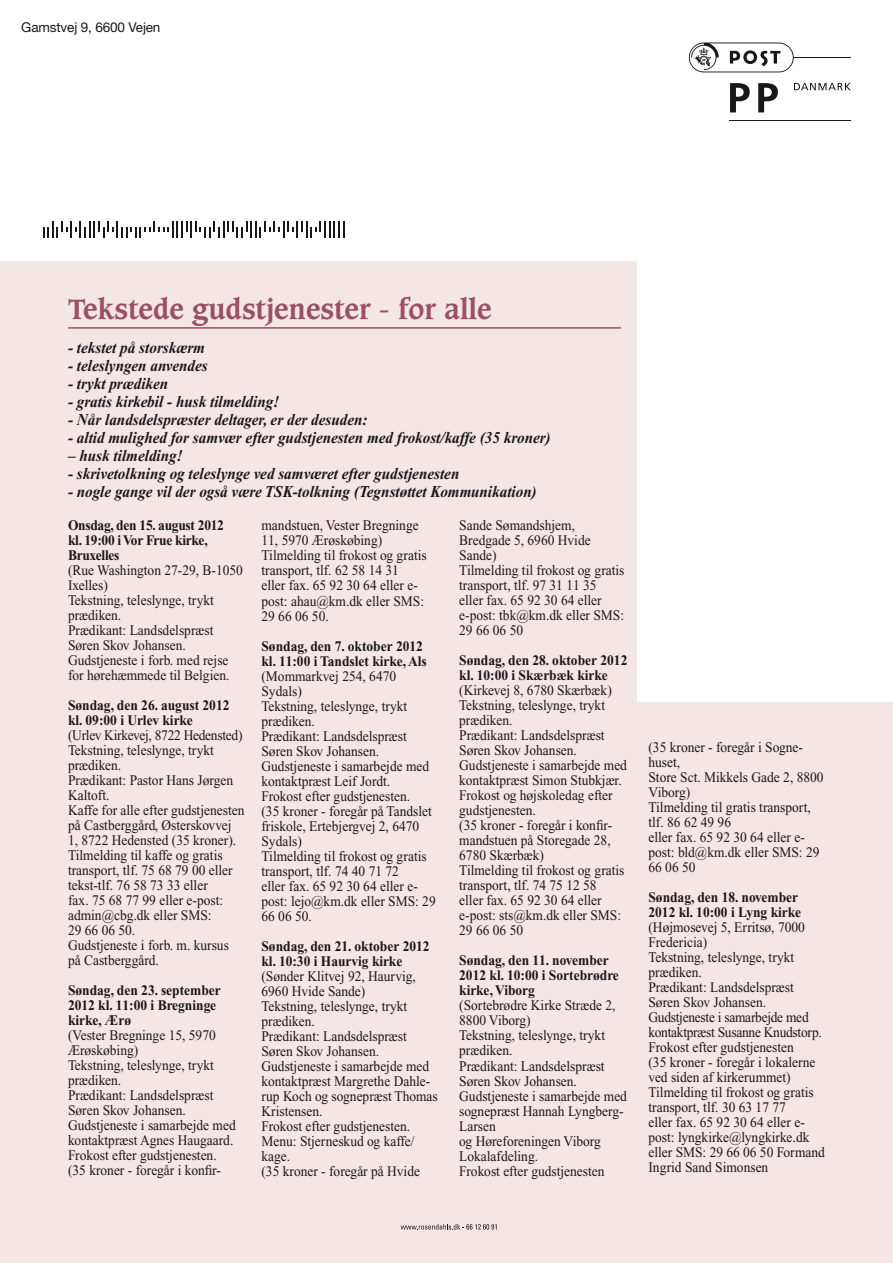
<style>
.page{position:relative;width:893px;height:1263px;background:#fff}
.page>*{position:absolute;margin:0;border:0;box-sizing:border-box;transform-origin:0 0}
.t1{font:700 27px "Caxton";color:#9b4f66}
.t2{font:italic 700 16.5px "Times New Roman";color:#1a171c;scale:.92 1}
.t3{font:14.7px/15px "Times New Roman";color:#1a171c;scale:.92 1}
.t4{font:700 14.7px/15px "Times New Roman";color:#1a171c;scale:.92 1}
.t5{font:700 14.7px/15px "Times New Roman";letter-spacing:-.02em;color:#1a171c;scale:.92 1}
.t6{font:13.5px "Helvetica Neue";letter-spacing:-.01em;color:#1a171c}
</style>
<div class="page">
<div style="left:0;top:261px;width:893px;height:1002px;background:#f3e6e4"></div>
<svg style="left:43px;top:221px;width:301px;height:16px"></svg>
<div style="left:638px;top:0;width:255px;height:702px;background:#fff"></div>
<svg style="left:794px;top:83px;width:57px;height:7px"></svg>
<hr style="left:793px;top:57px;width:58px;height:1px;background:#1a171c">
<hr style="left:730px;top:120px;width:121px;height:1px;background:#1a171c">
<svg style="left:730px;top:83px;width:20px;height:29px"></svg>
<svg style="left:758px;top:83px;width:20px;height:29px"></svg>
<svg style="left:689px;top:43px;width:105px;height:29px"></svg>
<hr style="left:68px;top:327px;width:553px;height:2px;background:#9b4f66">
<svg style="left:401px;top:1224px;width:96px;height:6px"></svg>
<p class="t6" style="left:21px;top:19px;width:141px">Gamstvej 9, 6600 Vejen</p>
<h1 class="t1" style="left:68px;top:292px;width:425px">Tekstede gudstjenester - for alle</h1>
<p class="t2" style="left:68px;top:339px;width:150px">- tekstet på storskærm</p>
<p class="t2" style="left:68px;top:357px;width:153px">- teleslyngen anvendes</p>
<p class="t2" style="left:68px;top:375px;width:110px">- trykt prædiken</p>
<p class="t2" style="left:68px;top:393px;width:231px">- gratis kirkebil - husk tilmelding!</p>
<p class="t2" style="left:68px;top:411px;width:327px">- Når landsdelspræster deltager, er der desuden:</p>
<p class="t2" style="left:68px;top:429px;width:526px">- altid mulighed for samvær efter gudstjenesten med frokost/kaffe (35 kroner)</p>
<p class="t2" style="left:68px;top:447px;width:126px">– husk tilmelding!</p>
<p class="t2" style="left:68px;top:465px;width:427px">- skrivetolkning og teleslynge ved samværet efter gudstjenesten</p>
<p class="t2" style="left:68px;top:483px;width:511px">- nogle gange vil der også være TSK-tolkning (Tegnstøttet Kommunikation)</p>
<p class="t5" style="left:68px;top:518px;width:171px">Onsdag, den 15. august 2012 kl. 19:00 i Vor Frue kirke,<br>Bruxelles</p>
<p class="t3" style="left:68px;top:563px;width:192px">(Rue Washington 27-29, B-1050<br>Ixelles)<br>Tekstning, teleslynge, trykt prædiken.<br>Prædikant: Landsdelspræst<br>Søren Skov Johansen.<br>Gudstjeneste i forb. med rejse for hørehæmmede til Belgien.</p>
<p class="t4" style="left:68px;top:698px;width:177px">Søndag, den 26. august 2012 kl. 09:00 i Urlev kirke</p>
<p class="t3" style="left:68px;top:728px;width:193px">(Urlev Kirkevej, 8722 Hedensted)<br>Tekstning, teleslynge, trykt prædiken.<br>Prædikant: Pastor Hans Jørgen<br>Kaltoft.<br>Kaffe for alle efter gudstjenesten på Castberggård, Østerskovvej<br>1, 8722 Hedensted (35 kroner).<br>Tilmelding til kaffe og gratis transport, tlf. 75 68 79 00 eller tekst-tlf. 76 58 73 33 eller<br>fax. 75 68 77 99 eller e-post: admin@cbg.dk eller SMS:<br>29 66 06 50.<br>Gudstjeneste i forb. m. kursus på Castberggård.</p>
<p class="t4" style="left:68px;top:983px;width:168px">Søndag, den 23. september<br>2012 kl. 11:00 i Bregninge kirke, Ærø</p>
<p class="t3" style="left:68px;top:1028px;width:184px">(Vester Bregninge 15, 5970<br>Ærøskøbing)<br>Tekstning, teleslynge, trykt prædiken.<br>Prædikant: Landsdelspræst<br>Søren Skov Johansen.<br>Gudstjeneste i samarbejde med kontaktpræst Agnes Haugaard.<br>Frokost efter gudstjenesten. (35 kroner - foregår i konfir-</p>
<p class="t3" style="left:459px;top:518px;width:181px">Sande Sømandshjem,<br>Bredgade 5, 6960 Hvide<br>Sande)<br>Tilmelding til frokost og gratis transport, tlf. 97 31 11 35<br>eller fax. 65 92 30 64 eller e-post: tbk@km.dk eller SMS:<br>29 66 06 50</p>
<p class="t4" style="left:459px;top:653px;width:184px">Søndag, den 28. oktober 2012 kl. 10:00 i Skærbæk kirke</p>
<p class="t3" style="left:459px;top:683px;width:184px">(Kirkevej 8, 6780 Skærbæk)<br>Tekstning, teleslynge, trykt prædiken.<br>Prædikant: Landsdelspræst<br>Søren Skov Johansen.<br>Gudstjeneste i samarbejde med kontaktpræst Simon Stubkjær.<br>Frokost og højskoledag efter gudstjenesten.<br>(35 kroner - foregår i konfir&shy;mandstuen på Storegade 28,<br>6780 Skærbæk)<br>Tilmelding til frokost og gratis transport, tlf. 74 75 12 58<br>eller fax. 65 92 30 64 eller e-post: sts@km.dk eller SMS:<br>29 66 06 50</p>
<p class="t4" style="left:459px;top:953px;width:175px">Søndag, den 11. november<br>2012 kl. 10:00 i Sortebrødre kirke, Viborg</p>
<p class="t3" style="left:459px;top:998px;width:184px">(Sortebrødre Kirke Stræde 2,<br>8800 Viborg)<br>Tekstning, teleslynge, trykt prædiken.<br>Prædikant: Landsdelspræst<br>Søren Skov Johansen.<br>Gudstjeneste i samarbejde med sognepræst Hannah Lyngberg-<br>Larsen<br>og Høreforeningen Viborg<br>Lokalafdeling.<br>Frokost efter gudstjenesten</p>
<p class="t3" style="left:261px;top:518px;width:181px">mandstuen, Vester Bregninge<br>11, 5970 Ærøskøbing)<br>Tilmelding til frokost og gratis transport, tlf. 62 58 14 31<br>eller fax. 65 92 30 64 eller e&shy;post: ahau@km.dk eller SMS:<br>29 66 06 50.</p>
<p class="t4" style="left:261px;top:638px;width:181px">Søndag, den 7. oktober 2012 kl. 11:00 i Tandslet kirke, Als</p>
<p class="t3" style="left:261px;top:668px;width:191px">(Mommarkvej 254, 6470<br>Sydals)<br>Tekstning, teleslynge, trykt prædiken.<br>Prædikant: Landsdelspræst<br>Søren Skov Johansen.<br>Gudstjeneste i samarbejde med kontaktpræst Leif Jordt.<br>Frokost efter gudstjenesten.<br>(35 kroner - foregår på Tandslet friskole, Ertebjergvej 2, 6470<br>Sydals)<br>Tilmelding til frokost og gratis transport, tlf. 74 40 71 72<br>eller fax. 65 92 30 64 eller e&shy;post: lejo@km.dk eller SMS: 29<br>66 06 50.</p>
<p class="t4" style="left:261px;top:938px;width:184px">Søndag, den 21. oktober 2012 kl. 10:30 i Haurvig kirke</p>
<p class="t3" style="left:261px;top:968px;width:193px">(Sønder Klitvej 92, Haurvig,<br>6960 Hvide Sande)<br>Tekstning, teleslynge, trykt prædiken.<br>Prædikant: Landsdelspræst<br>Søren Skov Johansen.<br>Gudstjeneste i samarbejde med kontaktpræst Margrethe Dahle&shy;rup Koch og sognepræst Thomas<br>Kristensen.<br>Frokost efter gudstjenesten.<br>Menu: Stjerneskud og kaffe/ kage.<br>(35 kroner - foregår på Hvide</p>
<p class="t3" style="left:648px;top:739px;width:192px">(35 kroner - foregår i Sogne&shy;huset,<br>Store Sct. Mikkels Gade 2, 8800<br>Viborg)<br>Tilmelding til gratis transport, tlf. 86 62 49 96<br>eller fax. 65 92 30 64 eller e&shy;post: bld@km.dk eller SMS: 29<br>66 06 50</p>
<p class="t4" style="left:648px;top:889px;width:167px">Søndag, den 18. november<br>2012 kl. 10:00 i Lyng kirke</p>
<p class="t3" style="left:648px;top:919px;width:193px">(Højmosevej 5, Erritsø, 7000<br>Fredericia)<br>Tekstning, teleslynge, trykt prædiken.<br>Prædikant: Landsdelspræst<br>Søren Skov Johansen.<br>Gudstjeneste i samarbejde med kontaktpræst Susanne Knudstorp.<br>Frokost efter gudstjenesten<br>(35 kroner - foregår i lokalerne ved siden af kirkerummet)<br>Tilmelding til frokost og gratis transport, tlf. 30 63 17 77<br>eller fax. 65 92 30 64 eller e&shy;post: lyngkirke@lyngkirke.dk eller SMS: 29 66 06 50 Formand<br>Ingrid Sand Simonsen</p>
</div>
